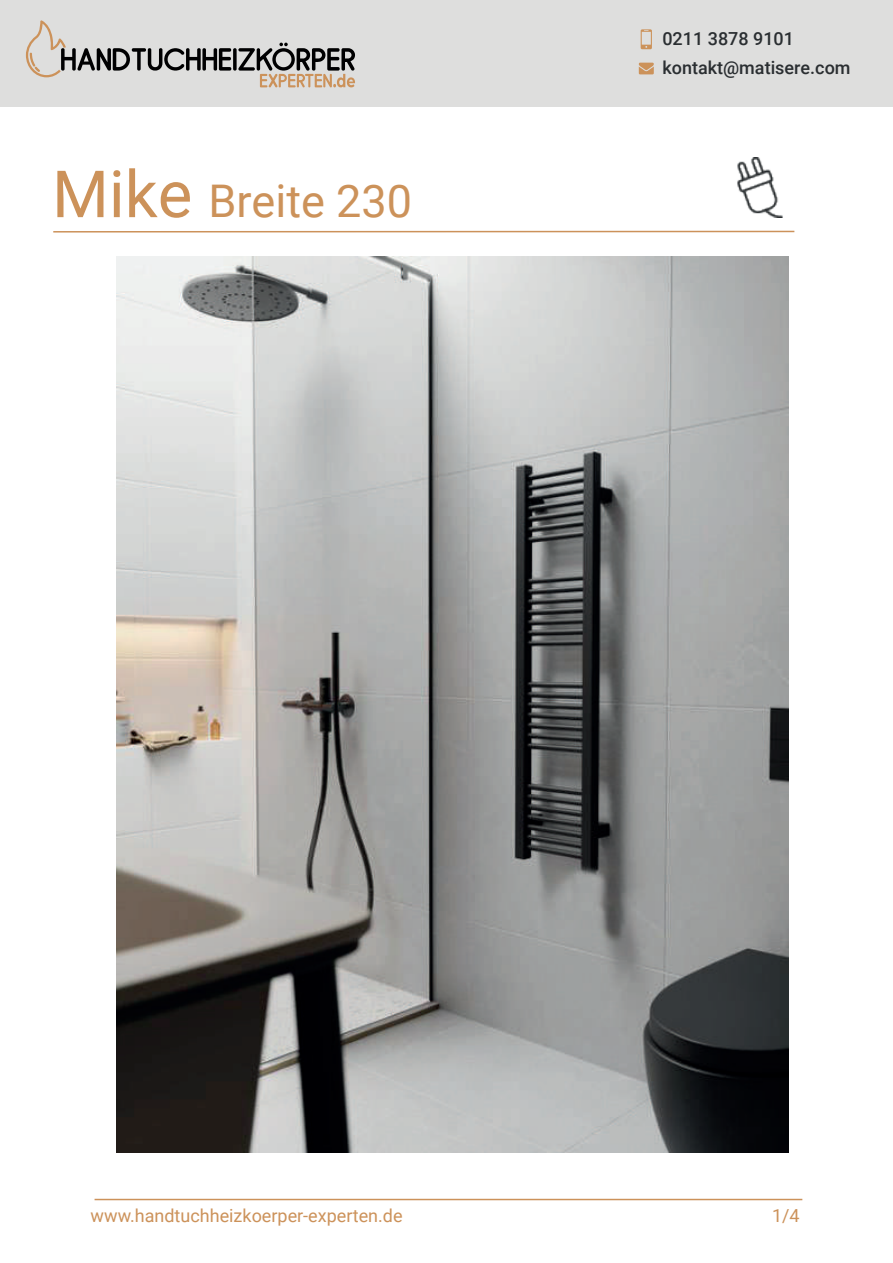
<style>
.page{position:relative;width:893px;height:1263px;background:#fff}
.page>*{position:absolute;margin:0;border:0;box-sizing:border-box;transform-origin:0 0}
.t1{font:45px "Roboto";color:#cc925a}
.t2{font:18px "Roboto";color:#cc925a}
.t3{font:500 18px/29.2px "Roboto";color:#2a2e31}
.s1{font-size:65.1px}
</style>
<div class="page">
<div style="left:0;top:1px;width:893px;height:106px;background:#dededd"></div>
<svg style="left:641px;top:29px;width:11px;height:20px"></svg>
<svg style="left:639px;top:63px;width:15px;height:11px"></svg>
<svg style="left:26px;top:20px;width:329px;height:67px"></svg>
<hr style="left:53px;top:231px;width:741px;height:2px;background:#cc925a">
<img style="left:117px;top:256px;width:672px;height:896px">
<img style="left:737px;top:158px;width:46px;height:60px">
<hr style="left:95px;top:1199px;width:707px;height:1px;background:#cc925a">
<h1 class="t1" style="left:52px;top:170px;width:361px"><span class="s1">Mike</span> Breite 230</h1>
<p class="t3" style="left:662px;top:23px;width:190px">0211 3878 9101 kontakt@matisere.com</p>
<p class="t2" style="left:91px;top:1203px;width:314px">www.handtuchheizkoerper-experten.de</p>
<p class="t2" style="left:772px;top:1203px;width:29px">1/4</p>
</div>
